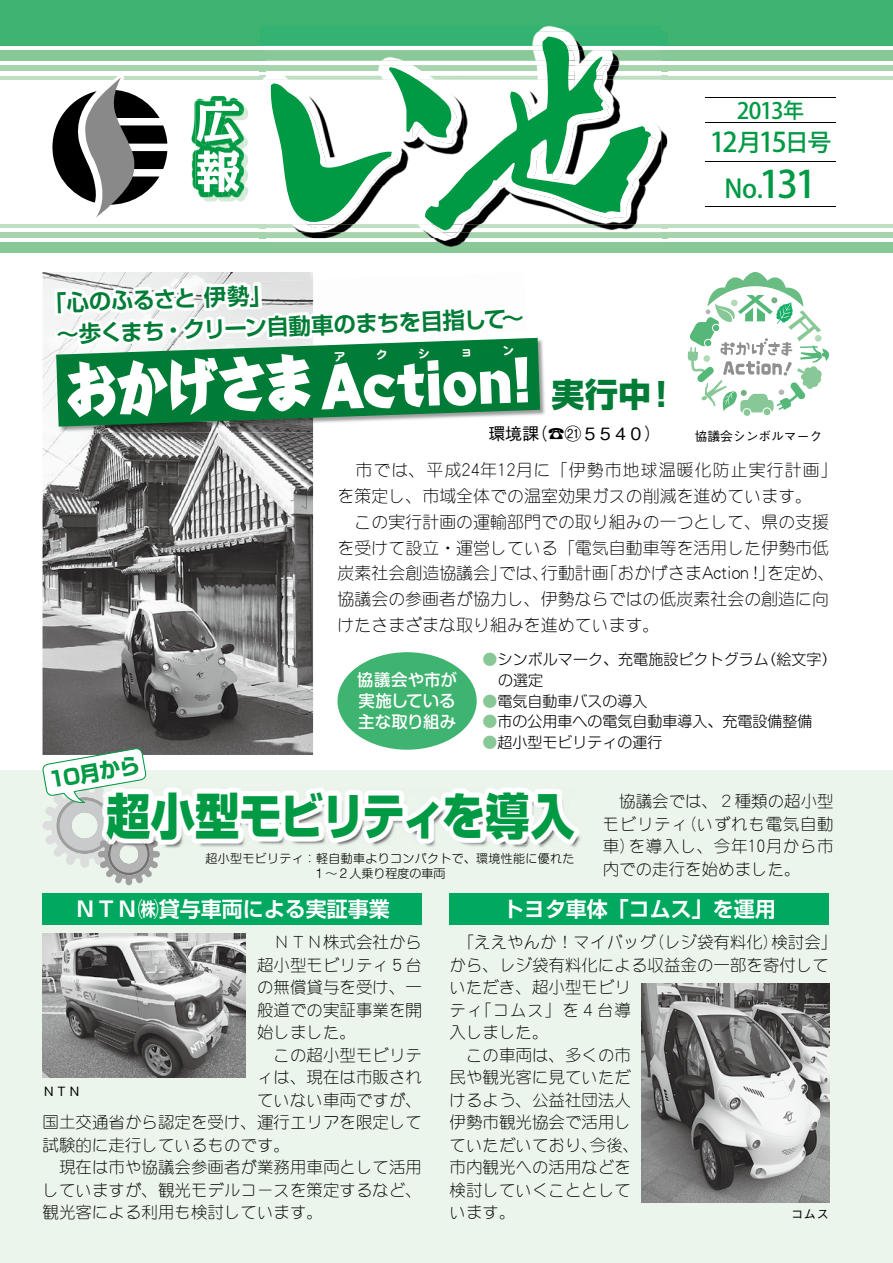
<style>
.page{position:relative;width:893px;height:1263px;background:#fff}
.page>*{position:absolute;margin:0;border:0;box-sizing:border-box;transform-origin:0 0}
.t1{font:800 60px "Harucraft Std";color:#fff;scale:.86 1}
.t2{font:800 57.9px "Harucraft Std";color:#fff;scale:.93 1}
.t3{font:800 49.5px "Shin Go Pro";letter-spacing:-.035em;color:#094;scale:.89 1}
.t4{font:800 33px "Shin Go Pro";color:#007c36}
.t5{font:500 27px "Koz Go Pro";color:#094}
.t6{font:500 25.5px "Koz Go Pro";color:#094}
.t7{font:700 22.5px/31.5px "Shin Go Pro De";color:#007c36}
.t8{font:500 22.5px "Koz Go Pro";color:#094}
.t9{font:700 21px "Shin Go Pro De";color:#fff}
.t10{font:700 21px "Shin Go Pro";color:#094}
.t11{font:16.95px "DFSM Gothic Std W2";color:#000}
.t12{font:16.95px "DFSM Gothic Std W2";letter-spacing:.06em;color:#000}
.t13{font:500 16.95px "Gothic BBB Pro";letter-spacing:-.05em;color:#000}
.t14{font:16.5px/22.5px "DFSM Gothic Std W2";color:#000;text-align:justify}
.t15{font:500 16.5px/21px "Shin M Go Pro";color:#fff;text-align:justify}
.t16{font:16.5px "DFSM Gothic Std W2";letter-spacing:.055em;color:#000}
.t17{font:300 15px/20.7px "Shin M Go Pro";color:#000}
.t18{font:500 12.75px "Gothic BBB Pro";color:#000}
.t19{font:300 12px/15px "Shin M Go Pro";letter-spacing:.03em;color:#000}
.s1{font-size:21px}
.s2{font-size:24px}
.s3{font-size:37.5px}
.s4{font-size:19.5px}
.s5{color:#88c897}
.s6{font-size:18.9px}
</style>
<div class="page">
<div style="left:0;top:771px;width:893px;height:492px;background:#ebf5ec"></div>
<div style="left:0;top:0;width:893px;height:46px;background:#3fb370"></div>
<div style="left:0;top:50px;width:893px;height:10px;background:#88c897"></div>
<div style="left:0;top:65px;width:893px;height:6px;background:#a5d4ad"></div>
<hr style="left:0;top:76px;width:893px;height:3px;background:#bedfc2">
<hr style="left:0;top:224px;width:893px;height:4px;background:#bedfc2">
<div style="left:0;top:242px;width:893px;height:10px;background:#88c897"></div>
<div style="left:0;top:232px;width:893px;height:6px;background:#a5d4ad"></div>
<img style="left:436px;top:238px;width:231px;height:9px">
<hr style="left:705px;top:97px;width:131px;height:1px;background:#000">
<hr style="left:705px;top:122px;width:131px;height:1px;background:#000">
<hr style="left:705px;top:161px;width:131px;height:1px;background:#000">
<hr style="left:705px;top:206px;width:131px;height:1px;background:#000">
<img style="left:260px;top:26px;width:401px;height:11px">
<img style="left:266px;top:238px;width:395px;height:3px">
<svg style="left:260px;top:37px;width:407px;height:201px"></svg>
<svg style="left:49px;top:76px;width:122px;height:141px"></svg>
<img style="left:201px;top:106px;width:48px;height:95px">
<img style="left:191px;top:96px;width:48px;height:94px">
<img style="left:196px;top:100px;width:48px;height:97px">
<svg style="left:197px;top:101px;width:47px;height:95px"></svg>
<img style="left:43px;top:272px;width:270px;height:483px">
<div style="left:337px;top:652px;width:140px;height:98px;background:#3fb370;border-radius:50%"></div>
<svg style="left:688px;top:272px;width:141px;height:144px"></svg>
<div style="left:43px;top:893px;width:379px;height:31px;background:#00a95f"></div>
<div style="left:450px;top:893px;width:379px;height:31px;background:#00a95f"></div>
<img style="left:43px;top:934px;width:202px;height:144px">
<img style="left:642px;top:983px;width:187px;height:219px">
<img style="left:164px;top:836px;width:417px;height:12px">
<img style="left:164px;top:787px;width:398px;height:8px">
<img style="left:160px;top:795px;width:419px;height:50px">
<svg style="left:42px;top:748px;width:118px;height:137px"></svg>
<img style="left:56px;top:339px;width:489px;height:94px">
<img style="left:52px;top:280px;width:261px;height:67px">
<svg style="left:56px;top:338px;width:484px;height:89px;background:#298d55"></svg>
<p class="t8" style="left:737px;top:96px;width:69px">2013<span class="s1">年</span></p>
<p class="t5" style="left:710px;top:125px;width:123px">12<span class="s2">月</span>15<span class="s2">日号</span></p>
<p class="t6" style="left:724px;top:172px;width:94px">No.<span class="s3">131</span></p>
<p class="t7" style="left:55px;top:284px;width:469px;text-indent:-11px;rotate:-2deg">「心のふるさと 伊勢」<br>～歩くまち・クリーン自動車のまちを目指して～</p>
<p class="t1" style="left:64px;top:344px;width:290px;rotate:-2deg">おかげさま</p>
<p class="t2" style="left:318px;top:343px;width:229px;rotate:-2deg">Action!</p>
<p class="t13" style="left:488px;top:420px;width:174px">環境課（☎㉑５５４０）</p>
<p class="t4" style="left:551px;top:369px;width:128px">実行中！</p>
<p class="t18" style="left:695px;top:426px;width:129px">協議会シンボルマーク</p>
<p class="t12" style="left:355px;top:461px;width:484px">市では、平成<span class="s4">24</span>年<span class="s4">12</span>月に「伊勢市地球温暖化防止実行計画」</p>
<p class="t11" style="left:338px;top:487px;width:476px">を策定し、市域全体での温室効果ガスの削減を進めています。</p>
<p class="t11" style="left:355px;top:512px;width:476px">この実行計画の運輸部門での取り組みの一つとして、県の支援</p>
<p class="t11" style="left:338px;top:538px;width:493px">を受けて設立・運営している「電気自動車等を活用した伊勢市低</p>
<p class="t11" style="left:338px;top:564px;width:499px">炭素社会創造協議会」では、行動計画「おかげさま<span class="s4">Action !</span>」を定め、</p>
<p class="t11" style="left:337px;top:590px;width:493px">協議会の参画者が協力し、伊勢ならではの低炭素社会の創造に向</p>
<p class="t11" style="left:337px;top:616px;width:324px">けたさまざまな取り組みを進めています。</p>
<p class="t10" style="left:46px;top:764px;width:94px;rotate:-10deg">10月から</p>
<p class="t15" style="left:357px;top:667px;width:101px">協議会や市が実施している主な取り組み</p>
<p class="t17" style="left:498px;top:648px;width:340px;text-indent:-16px"><span class="s5">●</span>シンボルマーク、充電施設ピクトグラム（絵文字）の選定</p>
<p class="t17" style="left:483px;top:689px;width:166px"><span class="s5">●</span>電気自動車バスの導入</p>
<p class="t17" style="left:483px;top:709px;width:331px"><span class="s5">●</span>市の公用車への電気自動車導入、充電設備整備</p>
<p class="t17" style="left:483px;top:730px;width:181px"><span class="s5">●</span>超小型モビリティの運行</p>
<p class="t3" style="left:106px;top:777px;width:528px">超小型モビリティを導入</p>
<p class="t19" style="left:313px;top:850px;width:263px;text-indent:-108px">超小型モビリティ：軽自動車よりコンパクトで、環境性能に優れた<br>１～２人乗り程度の車両</p>
<p class="t14" style="left:603px;top:790px;width:233px;text-indent:16px">協議会では、２種類の超小型モビリティ（いずれも電気自動車）を導入し、今年<span class="s6">10</span>月から市内での走行を始めました。</p>
<p class="t9" style="left:75px;top:891px;width:316px">ＮＴＮ㈱貸与車両による実証事業</p>
<p class="t9" style="left:503px;top:891px;width:274px">トヨタ車体「コムス」を運用</p>
<p class="t14" style="left:274px;top:931px;width:150px">ＮＴＮ株式会社から</p>
<p class="t14" style="left:257px;top:953px;width:166px">超小型モビリティ５台</p>
<p class="t14" style="left:257px;top:976px;width:166px">の無償貸与を受け、一</p>
<p class="t14" style="left:257px;top:998px;width:166px">般道での実証事業を開</p>
<p class="t14" style="left:257px;top:1021px;width:100px">始しました。</p>
<p class="t14" style="left:274px;top:1043px;width:150px">この超小型モビリテ</p>
<p class="t14" style="left:257px;top:1066px;width:166px">ィは、現在は市販され</p>
<p class="t14" style="left:257px;top:1088px;width:166px">ていない車両ですが、</p>
<p class="t14" style="left:43px;top:1111px;width:381px">国土交通省から認定を受け、運行エリアを限定して</p>
<p class="t14" style="left:43px;top:1133px;width:249px">試験的に走行しているものです。</p>
<p class="t14" style="left:59px;top:1156px;width:364px">現在は市や協議会参画者が業務用車両として活用</p>
<p class="t14" style="left:43px;top:1178px;width:381px">していますが、観光モデルコースを策定するなど、</p>
<p class="t14" style="left:43px;top:1201px;width:282px">観光客による利用も検討しています。</p>
<p class="t18" style="left:43px;top:1080px;width:40px">ＮＴＮ</p>
<p class="t14" style="left:458px;top:931px;width:381px">「ええやんか！マイバッグ（レジ袋有料化）検討会」</p>
<p class="t14" style="left:450px;top:953px;width:381px">から、レジ袋有料化による収益金の一部を寄付して</p>
<p class="t14" style="left:450px;top:976px;width:183px">いただき、超小型モビリ</p>
<p class="t16" style="left:450px;top:1001px;width:183px">ティ「コムス」を４台導</p>
<p class="t14" style="left:450px;top:1021px;width:100px">入しました。</p>
<p class="t14" style="left:466px;top:1043px;width:166px">この車両は、多くの市</p>
<p class="t14" style="left:450px;top:1066px;width:183px">民や観光客に見ていただ</p>
<p class="t14" style="left:450px;top:1088px;width:183px">けるよう、公益社団法人</p>
<p class="t14" style="left:450px;top:1111px;width:183px">伊勢市観光協会で活用し</p>
<p class="t14" style="left:450px;top:1133px;width:191px">ていただいており、今後、</p>
<p class="t14" style="left:450px;top:1156px;width:183px">市内観光への活用などを</p>
<p class="t14" style="left:450px;top:1178px;width:183px">検討していくこととして</p>
<p class="t14" style="left:450px;top:1201px;width:67px">います。</p>
<p class="t18" style="left:791px;top:1204px;width:40px">コムス</p>
</div>
